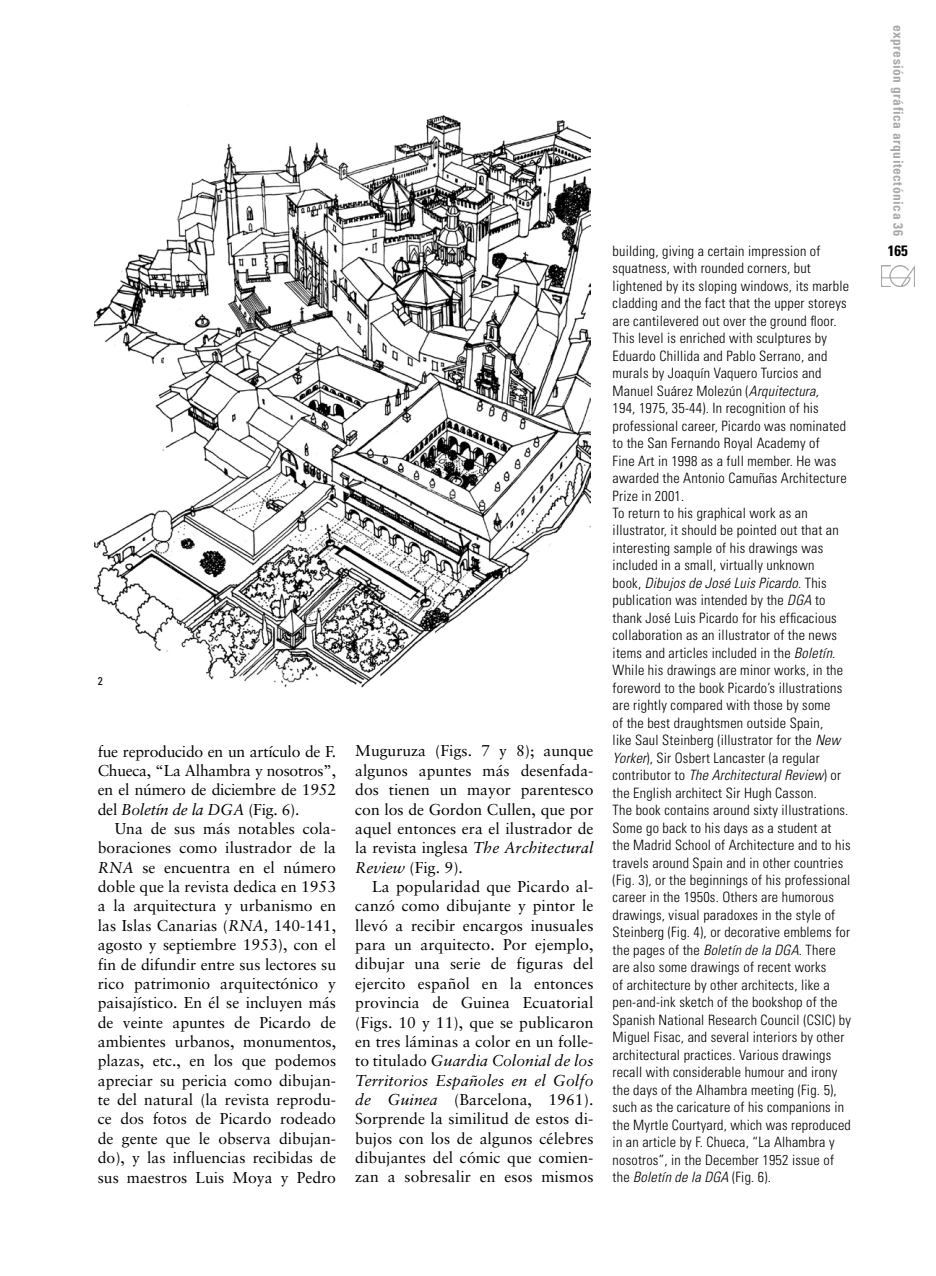
<style>
.page{position:relative;width:936px;height:1276px;background:#fff}
.page>*{position:absolute;margin:0;border:0;box-sizing:border-box;transform-origin:0 0}
.t1{font:15.75px/19.4px "Sabon";color:#000;text-align:justify}
.t2{font:700 condensed 15px "Univers";color:#000}
.t3{font:300 condensed 14.25px/17.4px "Univers";letter-spacing:.015em;color:#000}
.t4{font:700 condensed 13.5px "Univers";letter-spacing:.035em;color:#a7a9ac}
.t5{font:condensed 11.25px "Univers";color:#000}
.s1{font-style:italic}
</style>
<div class="page">
<img style="left:881px;top:265px;width:33px;height:21px">
<img style="left:95px;top:115px;width:495px;height:573px">
<p class="t5" style="left:98px;top:674px;width:6px">2</p>
<p class="t1" style="left:98px;top:741px;width:240px">fue reproducido en un artículo de F.<br>Chueca, “La Alhambra y nosotros”, en el número de diciembre de 1952 del <span class="s1">Boletín de la DGA</span> (Fig. 6).</p>
<p class="t1" style="left:98px;top:818px;width:240px;text-indent:17px">Una de sus más notables cola&shy;boraciones como ilustrador de la <span class="s1">RNA</span> se encuentra en el número doble que la revista dedica en 1953 a la arquitectura y urbanismo en las Islas Canarias (<span class="s1">RNA,</span> 140-141, agosto y septiembre 1953), con el fin de difundir entre sus lectores su rico patrimonio arquitectónico y paisajístico. En él se incluyen más de veinte apuntes de Picardo de ambientes urbanos, monumentos, plazas, etc., en los que podemos apreciar su pericia como dibujan&shy;te del natural (la revista reprodu&shy;ce dos fotos de Picardo rodeado de gente que le observa dibujan&shy;do), y las influencias recibidas de sus maestros Luis Moya y Pedro</p>
<p class="t1" style="left:355px;top:741px;width:240px">Muguruza (Figs. 7 y 8); aunque algunos apuntes más desenfada&shy;dos tienen un mayor parentesco con los de Gordon Cullen, que por aquel entonces era el ilustrador de la revista inglesa <span class="s1">The Architectural Review</span> (Fig. 9).</p>
<p class="t1" style="left:355px;top:876px;width:240px;text-indent:17px">La popularidad que Picardo al&shy;canzó como dibujante y pintor le llevó a recibir encargos inusuales para un arquitecto. Por ejemplo, dibujar una serie de figuras del ejercito español en la entonces provincia de Guinea Ecuatorial (Figs. 10 y 11), que se publicaron en tres láminas a color en un folle&shy;to titulado <span class="s1">Guardia Colonial de los Territorios Españoles en el Golfo de Guinea</span> (Barcelona, 1961).<br>Sorprende la similitud de estos di&shy;bujos con los de algunos célebres dibujantes del cómic que comien&shy;zan a sobresalir en esos mismos</p>
<p class="t3" style="left:612px;top:242px;width:240px">building, giving a certain impression of squatness, with rounded corners, but lightened by its sloping windows, its marble cladding and the fact that the upper storeys are cantilevered out over the ground floor.<br>This level is enriched with sculptures by Eduardo Chillida and Pablo Serrano, and murals by Joaquín Vaquero Turcios and Manuel Suárez Molezún (<span class="s1">Arquitectura,<br></span>194, 1975, 35-44). In recognition of his professional career, Picardo was nominated to the San Fernando Royal Academy of<br>Fine Art in 1998 as a full member. He was awarded the Antonio Camuñas Architecture Prize in 2001.<br>To return to his graphical work as an illustrator, it should be pointed out that an interesting sample of his drawings was included in a small, virtually unknown<br>book, <span class="s1">Dibujos de José Luis Picardo</span>. This publication was intended by the <span class="s1">DGA</span> to thank José Luis Picardo for his efficacious collaboration as an illustrator of the news items and articles included in the <span class="s1">Boletín</span>.<br>While his drawings are minor works, in the foreword to the book Picardo’s illustrations are rightly compared with those by some<br>of the best draughtsmen outside Spain,<br>like Saul Steinberg (illustrator for the <span class="s1">New Yorker</span>), Sir Osbert Lancaster (a regular contributor to <span class="s1">The Architectural Review</span>) or the English architect Sir Hugh Casson.<br>The book contains around sixty illustrations.<br>Some go back to his days as a student at the Madrid School of Architecture and to his travels around Spain and in other countries (Fig. 3), or the beginnings of his professional career in the 1950s. Others are humorous drawings, visual paradoxes in the style of Steinberg (Fig. 4), or decorative emblems for the pages of the <span class="s1">Boletín de la DGA</span>. There are also some drawings of recent works<br>of architecture by other architects, like a pen-and-ink sketch of the bookshop of the Spanish National Research Council (CSIC) by Miguel Fisac, and several interiors by other architectural practices. Various drawings recall with considerable humour and irony the days of the Alhambra meeting (Fig. 5), such as the caricature of his companions in the Myrtle Courtyard, which was reproduced in an article by F. Chueca, “La Alhambra y nosotros”, in the December 1952 issue of the <span class="s1">Boletín de la DGA</span> (Fig. 6).</p>
<p class="t4" style="left:906px;top:25px;width:213px;rotate:90deg">expresión gráfica arquitectónica 36</p>
<p class="t2" style="left:887px;top:242px;width:21px">165</p>
</div>
